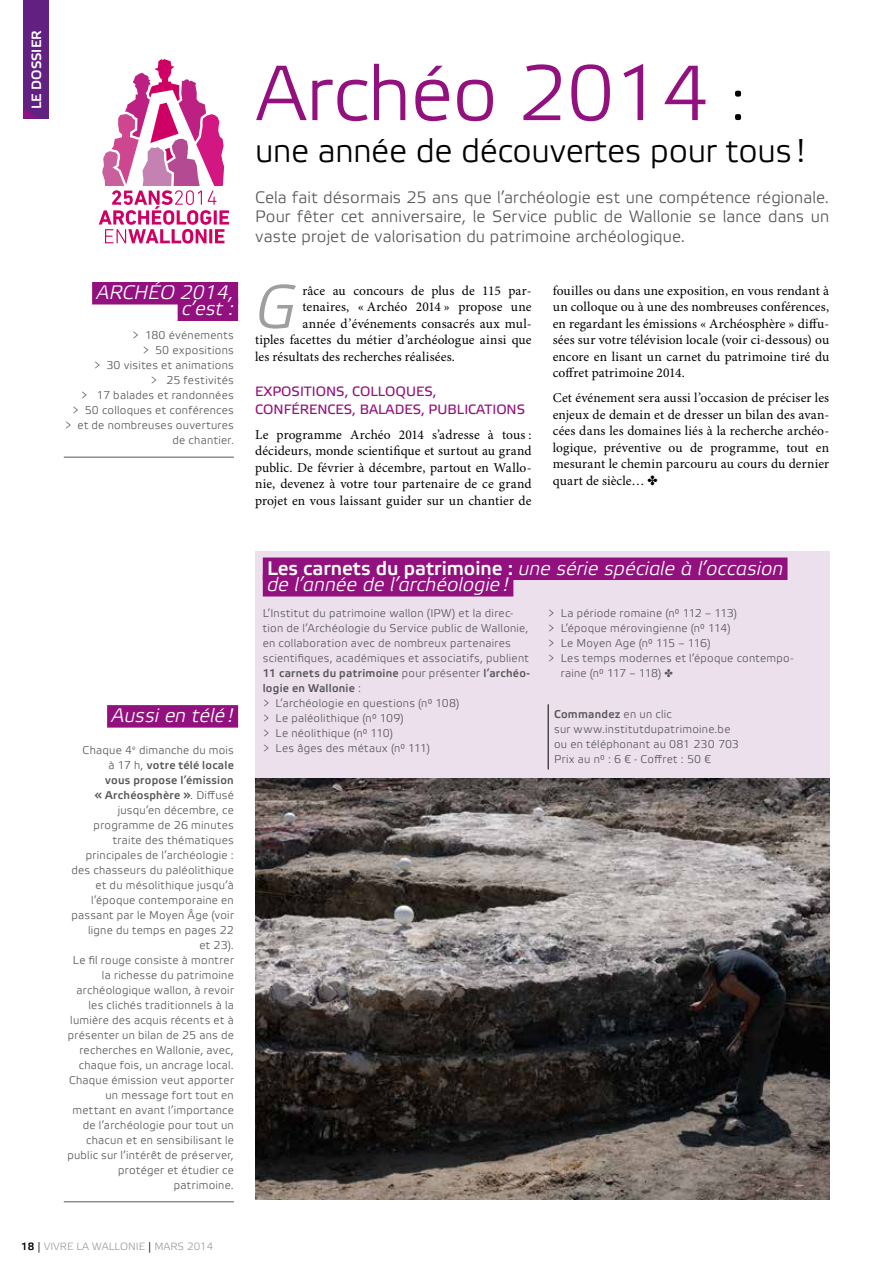
<style>
.page{position:relative;width:893px;height:1263px;background:#fff}
.page>*{position:absolute;margin:0;border:0;box-sizing:border-box;transform-origin:0 0}
.t1{font:78px "Etelka Light Pro";letter-spacing:-.01em;color:#93117e}
.t2{font:italic 300 60.9px "Etelka";color:#9c9e9f}
.t3{font:33px "Etelka Light Pro";letter-spacing:-.01em;color:#000}
.t4{font:italic 300 19.5px/16.5px "Etelka";color:#fff;text-align:right}
.t5{font:16.5px/19.5px "Etelka Light Pro";letter-spacing:.005em;color:#58585a;text-align:justify}
.t6{font:13.5px/16.5px "Minion Pro";letter-spacing:.01em;color:#000;text-align:justify}
.t7{font:13.5px/18px "Etelka Text Pro";color:#93117e}
.t8{font:700 13.5px "Etelka Light Pro";color:#fff}
.t9{font:11.25px/15px "Etelka Light Pro";letter-spacing:.025em;color:#58585a;text-align:right}
.t10{font:11.25px "Etelka Light Pro";letter-spacing:-.02em;color:#58585a}
.t11{font:10.5px "Etelka Light Pro";color:#9c9e9f}
.s1{font-weight:700}
.s2{font-weight:700;color:#000}
.s3{color:#000}
.s4{font-size:58.35px;color:#000}
.s5{font-family:"Etelka Light Pro";font-weight:700;font-style:normal}
</style>
<div class="page">
<div style="left:255px;top:551px;width:574px;height:228px;background:#ede0ed"></div>
<div style="left:23px;top:0;width:26px;height:118px;background:#622181"></div>
<svg style="left:23px;top:109px;width:14px;height:9px"></svg>
<div style="left:107px;top:705px;width:131px;height:23px;background:#93117e"></div>
<hr style="left:64px;top:1201px;width:170px;height:1px;background:#58585a">
<div style="left:92px;top:282px;width:146px;height:22px;background:#93117e"></div>
<div style="left:178px;top:298px;width:60px;height:23px;background:#93117e"></div>
<hr style="left:64px;top:457px;width:170px;height:1px;background:#58585a">
<img style="left:255px;top:778px;width:574px;height:421px">
<div style="left:263px;top:557px;width:524px;height:23px;background:#93117e"></div>
<div style="left:263px;top:574px;width:250px;height:22px;background:#93117e"></div>
<hr style="left:548px;top:704px;width:1px;height:65px;background:#000">
<svg style="left:98px;top:59px;width:131px;height:185px"></svg>
<p class="t8" style="left:29px;top:109px;width:80px;rotate:-90deg">LE DOSSIER</p>
<h3 class="t4" style="left:96px;top:285px;width:139px">ARCHÉO 2014, c’est :</h3>
<p class="t9" style="left:65px;top:328px;width:171px">&gt; 180 événements<br>&gt; 50 expositions<br>&gt; 30 visites et animations<br>&gt; 25 festivités<br>&gt; 17 balades et randonnées<br>&gt; 50 colloques et conférences &gt; et de nombreuses ouvertures de chantier.</p>
<h3 class="t4" style="left:111px;top:708px;width:124px">Aussi en télé!</h3>
<p class="t9" style="left:67px;top:743px;width:168px">Chaque 4<sup>e</sup> dimanche du mois<br>à 17 h, <span class="s1">votre télé locale<br>vous propose l’émission<br>« Archéosphère »</span>. Diffusé jusqu’en décembre, ce programme de 26 minutes traite des thématiques principales de l’archéologie : des chasseurs du paléolithique et du mésolithique jusqu’à l’époque contemporaine en passant par le Moyen Âge (voir ligne du temps en pages 22<br>et 23).<br>Le fil rouge consiste à montrer la richesse du patrimoine archéologique wallon, à revoir les clichés traditionnels à la lumière des acquis récents et à présenter un bilan de 25 ans de recherches en Wallonie, avec, chaque fois, un ancrage local.<br>Chaque émission veut apporter un message fort tout en mettant en avant l’importance de l’archéologie pour tout un chacun et en sensibilisant le public sur l’intérêt de préserver, protéger et étudier ce patrimoine.</p>
<p class="t11" style="left:21px;top:1240px;width:193px"><span class="s2">18</span> <span class="s3">|</span> VIVRE LA WALLONIE <span class="s3">|</span> MARS 2014</p>
<h1 class="t1" style="left:255px;top:52px;width:492px">Archéo 2014 <span class="s4">:</span></h1>
<h3 class="t3" style="left:255px;top:133px;width:553px">une année de découvertes pour tous!</h3>
<h3 class="t5" style="left:255px;top:188px;width:576px">Cela fait désormais 25 ans que l’archéologie est une compétence régionale.<br>Pour fêter cet anniversaire, le Service public de Wallonie se lance dans un vaste projet de valorisation du patrimoine archéologique.</h3>
<h2 class="t2" style="left:255px;top:272px;width:43px">G</h2>
<p class="t6" style="left:302px;top:283px;width:231px">râce au concours de plus de 115 par-</p>
<p class="t6" style="left:553px;top:283px;width:278px">fouilles ou dans une exposition, en vous rendant à un colloque ou à une des nombreuses conférences, en regardant les émissions « Archéosphère » diffu&shy;sées sur votre télévision locale (voir ci-dessous) ou encore en lisant un carnet du patrimoine tiré du coffret patrimoine 2014.</p>
<p class="t6" style="left:553px;top:390px;width:278px">Cet événement sera aussi l’occasion de préciser les enjeux de demain et de dresser un bilan des avan&shy;cées dans les domaines liés à la recherche archéo&shy;logique, préventive ou de programme, tout en mesurant le chemin parcouru au cours du dernier quart de siècle… ✤</p>
<p class="t6" style="left:302px;top:299px;width:231px">tenaires, « Archéo 2014 » propose une</p>
<p class="t6" style="left:302px;top:316px;width:231px">année d’événements consacrés aux mul-</p>
<p class="t6" style="left:255px;top:332px;width:278px">tiples facettes du métier d’archéologue ainsi que</p>
<p class="t6" style="left:255px;top:349px;width:201px">les résultats des recherches réalisées.</p>
<p class="t7" style="left:255px;top:383px;width:272px">EXPOSITIONS, COLLOQUES,<br>CONFÉRENCES, BALADES, PUBLICATIONS</p>
<p class="t6" style="left:255px;top:427px;width:278px">Le programme Archéo 2014 s’adresse à tous : décideurs, monde scientifique et surtout au grand public. De février à décembre, partout en Wallo&shy;nie, devenez à votre tour partenaire de ce grand projet en vous laissant guider sur un chantier de</p>
<h3 class="t4" style="left:267px;top:560px;width:518px;text-align:left"><span class="s5">Les carnets du patrimoine :</span> une série spéciale à l’occasion de l’année de l’archéologie!</h3>
<p class="t9" style="left:263px;top:606px;width:269px;text-align:left">L’Institut du patrimoine wallon (IPW) et la direc&shy;tion de l’Archéologie du Service public de Wallonie, en collaboration avec de nombreux partenaires scientifiques, académiques et associatifs, publient <span class="s1">11 carnets du patrimoine</span> pour présenter <span class="s1">l’archéo&shy;logie en Wallonie</span> :<br>&gt; L’archéologie en questions (n° 108)<br>&gt; Le paléolithique (n° 109)<br>&gt; Le néolithique (n° 110)<br>&gt; Les âges des métaux (n° 111)</p>
<p class="t9" style="left:548px;top:606px;width:190px">&gt; La période romaine (n° 112 – 113)</p>
<p class="t9" style="left:548px;top:621px;width:184px">&gt; L’époque mérovingienne (n° 114)</p>
<p class="t9" style="left:548px;top:636px;width:164px">&gt; Le Moyen Age (n° 115 – 116)</p>
<p class="t9" style="left:548px;top:651px;width:247px">&gt; Les temps modernes et l’époque contempo-</p>
<p class="t10" style="left:561px;top:667px;width:114px">raine (n° 117 – 118) ✤</p>
<p class="t9" style="left:554px;top:708px;width:186px;text-align:left"><span class="s1">Commandez</span> en un clic<br>sur www.institutdupatrimoine.be ou en téléphonant au 081 230 703<br>Prix au n° : 6 € - Coffret : 50 €</p>
</div>
